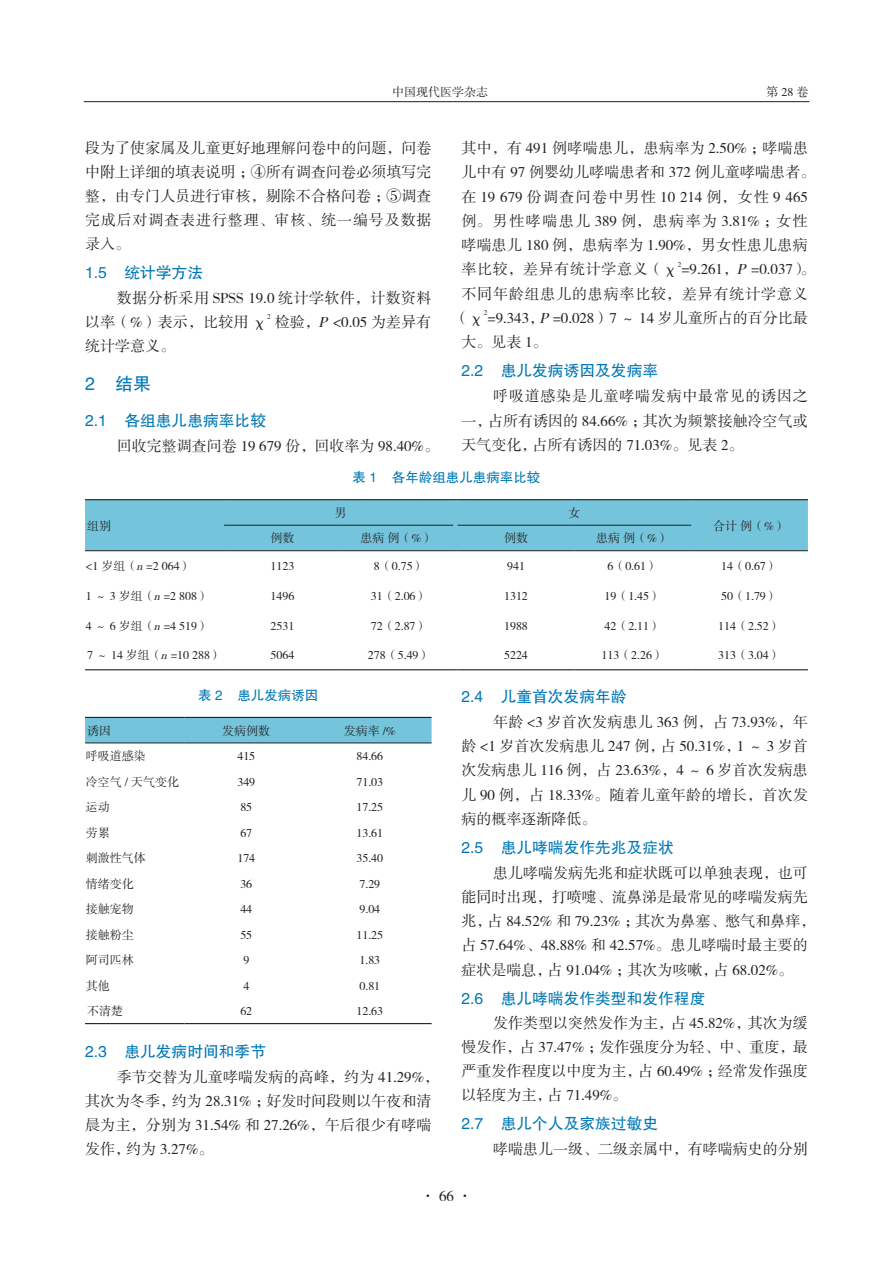
<style>
.page{position:relative;width:893px;height:1263px;background:#fff}
.page>*{position:absolute;margin:0;border:0;box-sizing:border-box;transform-origin:0 0}
._1标题{font:18px "FZHTK GBK1 0";color:#0078b6}
._2标题{font:15.75px "FZHTK GBK1 0";color:#0078b6}
.全文段路样式{font:15px/24px "FZSSK GBK1 0";color:#231f20;text-align:justify}
.全文段路样式-2{font:15px/24.3px "FZSSK GBK1 0";letter-spacing:.02em;color:#231f20}
.全文段路样式-3{font:15px/24.3px "FZSSK GBK1 0";letter-spacing:.055em;color:#231f20;text-align:center}
.全文段路样式-4{font:15px/24px "FZSSK GBK1 0";letter-spacing:.025em;color:#231f20}
._4中文标题_1{font:13.5px "FZHTK GBK1 0";color:#0078b6}
.表格文本1{font:12px "FZSSK GBK1 0";color:#231f20}
.全文段路样式-5{font:7.2px "FZSSK GBK1 0";color:#231f20}
.s1{font-style:italic}
</style>
<div class="page">
<hr style="left:84px;top:101px;width:725px;height:1px;background:#231f20">
<svg style="left:341px;top:669px;width:117px;height:1px"></svg>
<hr style="left:574px;top:669px;width:117px;height:1px;background:#231f20">
<hr style="left:691px;top:669px;width:117px;height:1px;background:#231f20">
<svg style="left:85px;top:499px;width:723px;height:52px;background:#70bed4"></svg>
<hr style="left:458px;top:550px;width:116px;height:1px;background:#231f20">
<hr style="left:574px;top:550px;width:117px;height:1px;background:#231f20">
<hr style="left:691px;top:550px;width:117px;height:1px;background:#231f20">
<hr style="left:85px;top:669px;width:139px;height:1px;background:#231f20">
<hr style="left:224px;top:669px;width:117px;height:1px;background:#231f20">
<hr style="left:458px;top:669px;width:116px;height:1px;background:#231f20">
<div style="left:85px;top:718px;width:347px;height:25px;background:#74c5dc"></div>
<hr style="left:85px;top:717px;width:100px;height:1px;background:#231f20">
<hr style="left:185px;top:717px;width:123px;height:1px;background:#231f20">
<hr style="left:308px;top:717px;width:124px;height:1px;background:#231f20">
<hr style="left:85px;top:743px;width:100px;height:1px;background:#231f20">
<hr style="left:185px;top:743px;width:123px;height:1px;background:#231f20">
<hr style="left:308px;top:743px;width:124px;height:1px;background:#231f20">
<hr style="left:85px;top:1023px;width:100px;height:1px;background:#231f20">
<hr style="left:185px;top:1023px;width:123px;height:1px;background:#231f20">
<hr style="left:308px;top:1023px;width:124px;height:1px;background:#231f20">
<p class="表格文本1" style="left:392px;top:85px;width:97px">中国现代医学杂志</p>
<p class="表格文本1" style="left:766px;top:85px;width:43px">第28卷</p>
<p class="全文段路样式" style="left:85px;top:137px;width:348px">段为了使家属及儿童更好地理解问卷中的问题，问卷中附上详细的填表说明；④所有调查问卷必须填写完整，由专门人员进行审核，剔除不合格问卷；⑤调查完成后对调查表进行整理、审核、统一编号及数据录入。</p>
<p class="_2标题" style="left:85px;top:264px;width:120px">1.5 统计学方法</p>
<p class="全文段路样式-4" style="left:85px;top:286px;width:348px;text-indent:32px">数据分析采用 SPSS 19.0 统计学软件，计数资料以率（%）表示，比较用 χ</p>
<p class="全文段路样式-2" style="left:461px;top:137px;width:356px">其中，有 491 例哮喘患儿，患病率为 2.50% ；哮喘患儿中有 97 例婴幼儿哮喘患者和 372 例儿童哮喘患者。在 19 679 份调查问卷中男性 10 214 例，女性 9 465例。男性哮喘患儿 389 例，患病率为 3.81% ；女性哮喘患儿 180 例，患病率为 1.90%，男女性患儿患病率比较，差异有统计学意义（χ =9.261，<span class="s1">P</span> =0.037）。</p>
<p class="全文段路样式-5" style="left:678px;top:260px;width:5px">2</p>
<p class="全文段路样式-3" style="left:454px;top:282px;width:356px">不同年龄组患儿的患病率比较，差异有统计学意义（χ =9.343，<span class="s1">P</span>=0.028）7 ～ 14 岁儿童所占的百分比最</p>
<p class="全文段路样式-5" style="left:484px;top:309px;width:5px">2</p>
<p class="全文段路样式" style="left:461px;top:331px;width:88px">大。见表 1。</p>
<p class="_2标题" style="left:461px;top:362px;width:198px">2.2 患儿发病诱因及发病率</p>
<p class="全文段路样式" style="left:461px;top:385px;width:348px;line-height:24.5px;text-indent:32px">呼吸道感染是儿童哮喘发病中最常见的诱因之一，占所有诱因的 84.66% ；其次为频繁接触冷空气或天气变化，占所有诱因的 71.03%。见表 2。</p>
<p class="_4中文标题_1" style="left:353px;top:470px;width:189px">表 1 各年龄组患儿患病率比较</p>
<p class="全文段路样式-5" style="left:267px;top:313px;width:5px">2</p>
<p class="全文段路样式" style="left:275px;top:310px;width:158px">检验，<span class="s1">P</span> &lt;0.05 为差异有</p>
<p class="全文段路样式" style="left:85px;top:334px;width:91px">统计学意义。</p>
<p class="_1标题" style="left:85px;top:374px;width:67px">2 结果</p>
<p class="_2标题" style="left:85px;top:412px;width:183px">2.1 各组患儿患病率比较</p>
<p class="全文段路样式" style="left:117px;top:434px;width:324px">回收完整调查问卷 19 679 份，回收率为 98.40%。</p>
<p class="表格文本1" style="left:87px;top:519px;width:25px">组别</p>
<p class="表格文本1" style="left:335px;top:506px;width:13px">男</p>
<p class="表格文本1" style="left:568px;top:506px;width:13px">女</p>
<p class="表格文本1" style="left:270px;top:532px;width:25px">例数</p>
<p class="表格文本1" style="left:360px;top:532px;width:74px">患病 例（%）</p>
<p class="表格文本1" style="left:504px;top:532px;width:25px">例数</p>
<p class="表格文本1" style="left:596px;top:532px;width:74px">患病 例（%）</p>
<p class="表格文本1" style="left:713px;top:519px;width:74px">合计 例（%）</p>
<p class="表格文本1" style="left:86px;top:560px;width:107px">&lt;1 岁组（<span class="s1">n</span>=2 064）</p>
<p class="表格文本1" style="left:271px;top:560px;width:25px">1123</p>
<p class="表格文本1" style="left:374px;top:560px;width:52px">8（0.75）</p>
<p class="表格文本1" style="left:507px;top:560px;width:19px">941</p>
<p class="表格文本1" style="left:607px;top:560px;width:52px">6（0.61）</p>
<p class="表格文本1" style="left:721px;top:560px;width:58px">14（0.67）</p>
<p class="表格文本1" style="left:86px;top:589px;width:125px">1 ～ 3 岁组（<span class="s1">n</span>=2 808）</p>
<p class="表格文本1" style="left:271px;top:589px;width:25px">1496</p>
<p class="表格文本1" style="left:371px;top:589px;width:58px">31（2.06）</p>
<p class="表格文本1" style="left:504px;top:589px;width:25px">1312</p>
<p class="表格文本1" style="left:604px;top:589px;width:58px">19（1.45）</p>
<p class="表格文本1" style="left:721px;top:589px;width:58px">50（1.79）</p>
<p class="表格文本1" style="left:86px;top:619px;width:125px">4 ～ 6 岁组（<span class="s1">n</span>=4 519）</p>
<p class="表格文本1" style="left:271px;top:619px;width:25px">2531</p>
<p class="表格文本1" style="left:371px;top:619px;width:58px">72（2.87）</p>
<p class="表格文本1" style="left:504px;top:619px;width:25px">1988</p>
<p class="表格文本1" style="left:604px;top:619px;width:58px">42（2.11）</p>
<p class="表格文本1" style="left:718px;top:619px;width:64px">114（2.52）</p>
<p class="表格文本1" style="left:87px;top:649px;width:136px">7 ～ 14 岁组（<span class="s1">n</span>=10 288）</p>
<p class="表格文本1" style="left:271px;top:649px;width:25px">5064</p>
<p class="表格文本1" style="left:368px;top:649px;width:64px">278（5.49）</p>
<p class="表格文本1" style="left:504px;top:649px;width:25px">5224</p>
<p class="表格文本1" style="left:601px;top:649px;width:64px">113（2.26）</p>
<p class="表格文本1" style="left:718px;top:649px;width:64px">313（3.04）</p>
<p class="_4中文标题_1" style="left:198px;top:688px;width:122px">表 2 患儿发病诱因</p>
<p class="表格文本1" style="left:87px;top:724px;width:25px">诱因</p>
<p class="表格文本1" style="left:222px;top:724px;width:49px">发病例数</p>
<p class="表格文本1" style="left:344px;top:724px;width:54px">发病率 /%</p>
<p class="表格文本1" style="left:86px;top:750px;width:61px">呼吸道感染</p>
<p class="表格文本1" style="left:237px;top:750px;width:19px">415</p>
<p class="表格文本1" style="left:356px;top:750px;width:28px">84.66</p>
<p class="表格文本1" style="left:86px;top:775px;width:95px">冷空气 / 天气变化</p>
<p class="表格文本1" style="left:237px;top:775px;width:19px">349</p>
<p class="表格文本1" style="left:356px;top:775px;width:28px">71.03</p>
<p class="表格文本1" style="left:86px;top:801px;width:25px">运动</p>
<p class="表格文本1" style="left:240px;top:801px;width:13px">85</p>
<p class="表格文本1" style="left:356px;top:801px;width:28px">17.25</p>
<p class="表格文本1" style="left:86px;top:826px;width:25px">劳累</p>
<p class="表格文本1" style="left:240px;top:826px;width:13px">67</p>
<p class="表格文本1" style="left:356px;top:826px;width:28px">13.61</p>
<p class="表格文本1" style="left:86px;top:852px;width:61px">刺激性气体</p>
<p class="表格文本1" style="left:237px;top:852px;width:19px">174</p>
<p class="表格文本1" style="left:356px;top:852px;width:28px">35.40</p>
<p class="表格文本1" style="left:86px;top:877px;width:49px">情绪变化</p>
<p class="表格文本1" style="left:240px;top:877px;width:13px">36</p>
<p class="表格文本1" style="left:359px;top:877px;width:22px">7.29</p>
<p class="表格文本1" style="left:86px;top:903px;width:49px">接触宠物</p>
<p class="表格文本1" style="left:240px;top:903px;width:13px">44</p>
<p class="表格文本1" style="left:359px;top:903px;width:22px">9.04</p>
<p class="表格文本1" style="left:86px;top:928px;width:49px">接触粉尘</p>
<p class="表格文本1" style="left:240px;top:928px;width:13px">55</p>
<p class="表格文本1" style="left:356px;top:928px;width:28px">11.25</p>
<p class="表格文本1" style="left:86px;top:954px;width:49px">阿司匹林</p>
<p class="表格文本1" style="left:243px;top:954px;width:7px">9</p>
<p class="表格文本1" style="left:359px;top:954px;width:22px">1.83</p>
<p class="表格文本1" style="left:86px;top:979px;width:25px">其他</p>
<p class="表格文本1" style="left:243px;top:979px;width:7px">4</p>
<p class="表格文本1" style="left:359px;top:979px;width:22px">0.81</p>
<p class="表格文本1" style="left:87px;top:1005px;width:37px">不清楚</p>
<p class="表格文本1" style="left:240px;top:1005px;width:13px">62</p>
<p class="表格文本1" style="left:356px;top:1005px;width:28px">12.63</p>
<p class="_2标题" style="left:461px;top:688px;width:167px">2.4 儿童首次发病年龄</p>
<p class="全文段路样式" style="left:461px;top:710px;width:348px;text-indent:32px">年龄 &lt;3 岁首次发病患儿 363 例，占 73.93%，年龄 &lt;1 岁首次发病患儿 247 例，占 50.31%，1 ～ 3 岁首次发病患儿 116 例，占 23.63%，4 ～ 6 岁首次发病患儿 90 例，占 18.33%。随着儿童年龄的增长，首次发病的概率逐渐降低。</p>
<p class="_2标题" style="left:461px;top:839px;width:214px">2.5 患儿哮喘发作先兆及症状</p>
<p class="全文段路样式" style="left:461px;top:861px;width:356px;text-align:left;text-indent:32px">患儿哮喘发病先兆和症状既可以单独表现，也可能同时出现，打喷嚏、流鼻涕是最常见的哮喘发病先兆，占 84.52% 和 79.23% ；其次为鼻塞、憋气和鼻痒，占 57.64%、48.88% 和 42.57%。患儿哮喘时最主要的症状是喘息，占 91.04% ；其次为咳嗽，占 68.02%。</p>
<p class="_2标题" style="left:461px;top:989px;width:246px">2.6 患儿哮喘发作类型和发作程度</p>
<p class="全文段路样式" style="left:461px;top:1012px;width:348px;text-indent:32px">发作类型以突然发作为主，占 45.82%，其次为缓慢发作，占 37.47% ；发作强度分为轻、中、重度，最严重发作程度以中度为主，占 60.49% ；经常发作强度以轻度为主，占 71.49%。</p>
<p class="_2标题" style="left:461px;top:1115px;width:198px">2.7 患儿个人及家族过敏史</p>
<p class="全文段路样式" style="left:493px;top:1137px;width:316px">哮喘患儿一级、二级亲属中，有哮喘病史的分别</p>
<p class="_2标题" style="left:85px;top:1043px;width:183px">2.3 患儿发病时间和季节</p>
<p class="全文段路样式" style="left:85px;top:1065px;width:356px;text-align:left;text-indent:32px">季节交替为儿童哮喘发病的高峰，约为 41.29%，其次为冬季，约为 28.31% ；好发时间段则以午夜和清晨为主，分别为 31.54% 和 27.26%，午后很少有哮喘发作，约为 3.27%。</p>
<p class="全文段路样式" style="left:420px;top:1184px;width:54px">· 66 ·</p>
</div>
